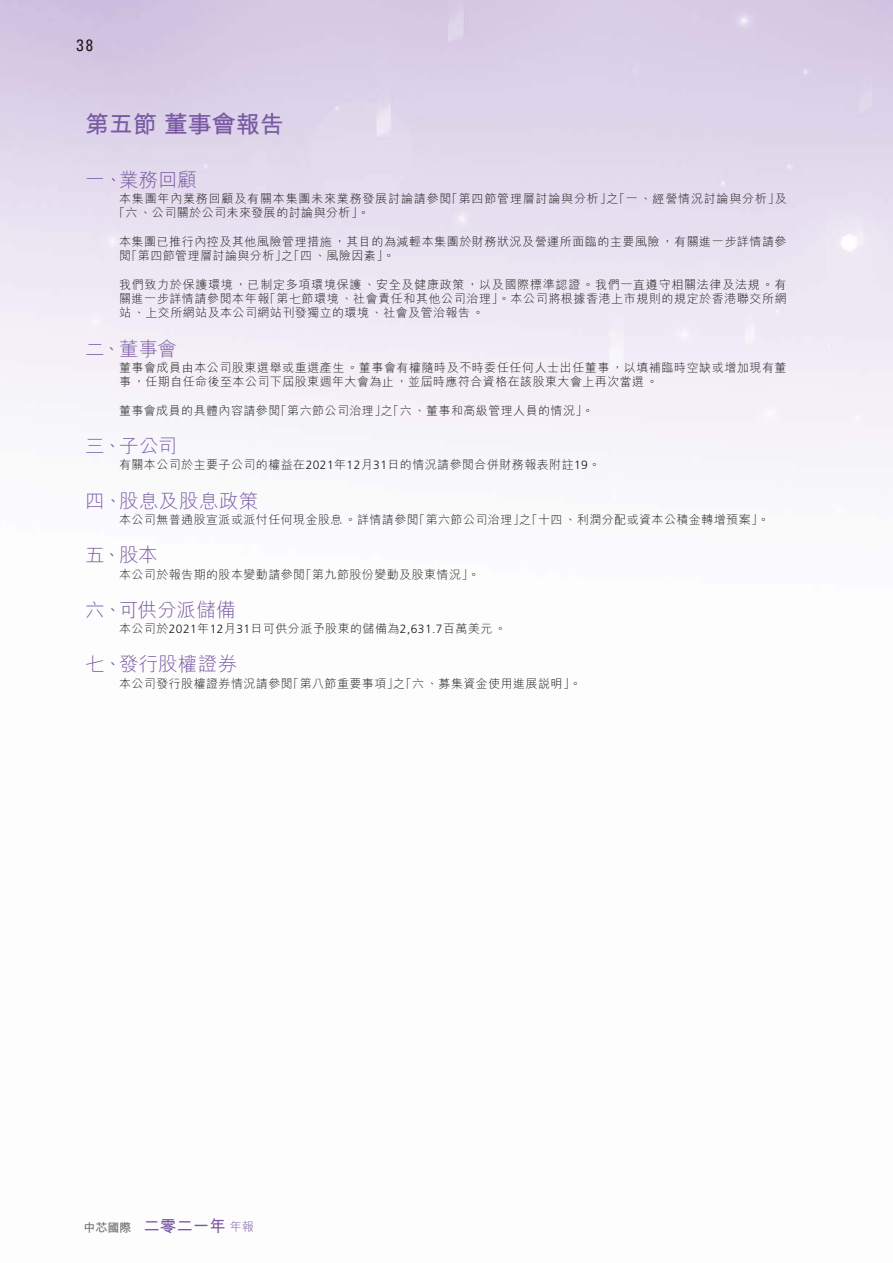
<style>
.page{position:relative;width:893px;height:1263px;background:#fff}
.page>*{position:absolute;margin:0;border:0;box-sizing:border-box;transform-origin:0 0}
.t1{font:700 24px "M Hei HK";color:#7859a2}
.t2{font:300 19.5px "M Hei HK";letter-spacing:.01em;color:#7859a2}
.t3{font:300 19.5px "M Hei HK";letter-spacing:.03em;color:#7859a2}
.t4{font:700 16.5px "M Hei HK";color:#7859a2}
.t5{font:condensed 16.5px "Univers LT Std";color:#1c1c1b}
.t6{font:300 12px/14.2px "M Hei HK";letter-spacing:.035em;color:#1c1c1b}
.t7{font:300 12px/14.2px "M Hei HK";letter-spacing:.07em;color:#1c1c1b}
.s1{font-family:"Frutiger LT Std"}
.s2{font-size:12px;color:#6f6f6f}
.s3{font-weight:300;font-size:12px}
</style>
<div class="page">
<h3 class="t5" style="left:77px;top:35px;width:18px">38</h3>
<h1 class="t1" style="left:85px;top:107px;width:200px">第五節董事會報告</h1>
<h2 class="t2" style="left:85px;top:166px;width:114px">一、業務回顧</h2>
<p class="t7" style="left:113px;top:191px;width:675px;text-indent:6px">本集團年內業務回顧及有關本集團未來業務發展討論請參閱「第四節管理層討論與分析」之「一、經營情況討論與分析」及「六、公司關於公司未來發展的討論與分析」。</p>
<p class="t6" style="left:119px;top:234px;width:669px">本集團已推行內控及其他風險管理措施，其目的為減輕本集團於財務狀況及營運所面臨的主要風險，有關進一步詳情請參閱「第四節管理層討論與分析」之「四、風險因素」。</p>
<p class="t6" style="left:119px;top:277px;width:669px;text-align:justify">我們致力於保護環境，已制定多項環境保護、安全及健康政策，以及國際標準認證。我們一直遵守相關法律及法規。有關進一步詳情請參閱本年報「第七節環境、社會責任和其他公司治理」。本公司將根據香港上市規則的規定於香港聯交所網站、上交所網站及本公司網站刊發獨立的環境、社會及管治報告。</p>
<h2 class="t2" style="left:85px;top:335px;width:93px">二、董事會</h2>
<p class="t6" style="left:119px;top:360px;width:669px">董事會成員由本公司股東選舉或重選產生。董事會有權隨時及不時委任任何人士出任董事，以填補臨時空缺或增加現有董事，任期自任命後至本公司下屆股東週年大會為止，並屆時應符合資格在該股東大會上再次當選。</p>
<p class="t6" style="left:119px;top:403px;width:476px">董事會成員的具體內容請參閱「第六節公司治理」之「六、董事和高級管理人員的情況」。</p>
<h2 class="t2" style="left:85px;top:432px;width:93px">三、子公司</h2>
<p class="t6" style="left:119px;top:457px;width:483px">有關本公司於主要子公司的權益在<span class="s1">2021</span>年<span class="s1">12</span>月<span class="s1">31</span>日的情況請參閱合併財務報表附註<span class="s1">19</span>。</p>
<h2 class="t3" style="left:85px;top:487px;width:175px">四、股息及股息政策</h2>
<p class="t6" style="left:119px;top:512px;width:652px">本公司無普通股宣派或派付任何現金股息。詳情請參閱「第六節公司治理」之「十四、利潤分配或資本公積金轉增預案」。</p>
<h2 class="t2" style="left:85px;top:541px;width:74px">五、股本</h2>
<p class="t6" style="left:119px;top:566px;width:362px">本公司於報告期的股本變動請參閱「第九節股份變動及股東情況」。</p>
<h2 class="t2" style="left:85px;top:596px;width:152px">六、可供分派儲備</h2>
<p class="t6" style="left:119px;top:621px;width:389px">本公司於<span class="s1">2021</span>年<span class="s1">12</span>月<span class="s1">31</span>日可供分派予股東的儲備為<span class="s1">2,631.7</span>百萬美元。</p>
<h2 class="t2" style="left:85px;top:650px;width:154px">七、發行股權證券</h2>
<p class="t6" style="left:119px;top:676px;width:464px">本公司發行股權證券情況請參閱「第八節重要事項」之「六、募集資金使用進展說明」。</p>
<h3 class="t4" style="left:83px;top:1213px;width:172px"><span class="s2">中芯國際</span> 二零二一年<span class="s3">年報</span></h3>
</div>
